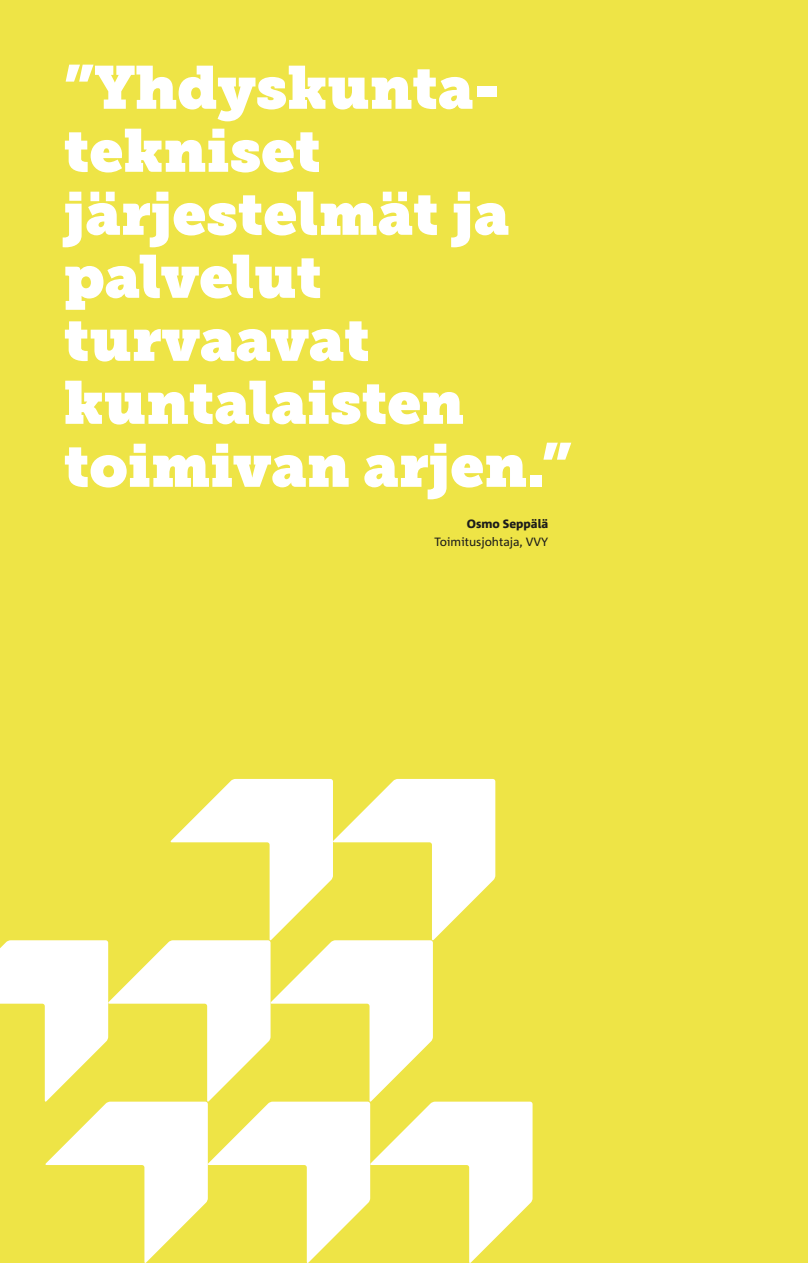
<style>
.page{position:relative;width:808px;height:1263px;background:#eee446}
.page>*{position:absolute;margin:0;border:0;box-sizing:border-box;transform-origin:0 0}
.t1{font:60px/63px "Museo Slab";color:#fff}
.t2{font:12px "Corpid C1";color:#1d1d1b}
.t3{font:800 12px "Corpid C1";color:#1d1d1b}
</style>
<div class="page">
<svg style="left:0;top:779px;width:532px;height:484px"></svg>
<p class="t1" style="left:64px;top:57px;width:509px">”Yhdyskunta&shy;tekniset järjestelmät ja palvelut turvaavat kuntalaisten toimivan arjen.”</p>
<p class="t3" style="left:467px;top:517px;width:83px">Osmo Seppälä</p>
<p class="t2" style="left:435px;top:535px;width:115px">Toimitusjohtaja, VVY</p>
</div>
